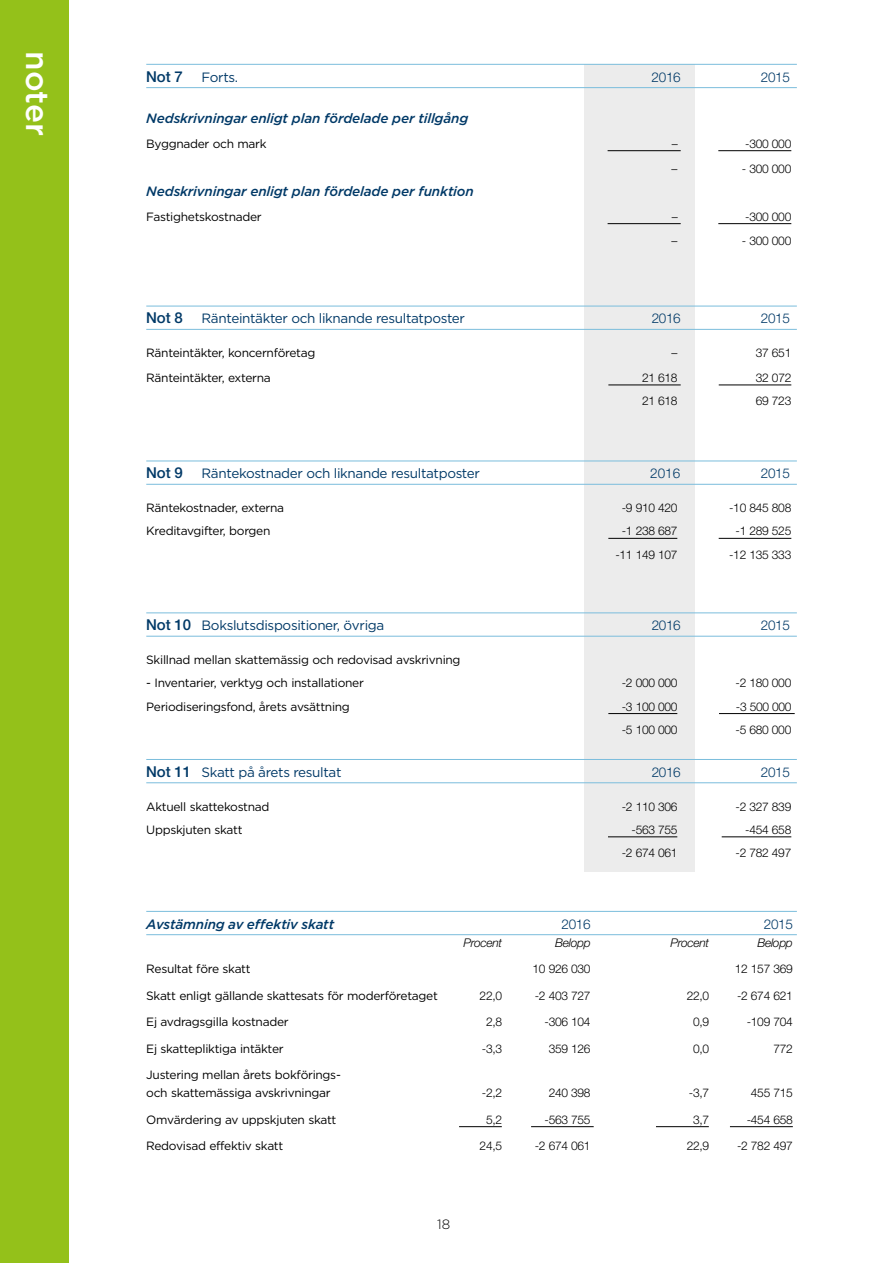
<style>
.page{position:relative;width:893px;height:1263px;background:#fff}
.page>*{position:absolute;margin:0;border:0;box-sizing:border-box;transform-origin:0 0}
.t1{font:500 31.5px "Gotham HTF";color:#fff}
.t2{font:13.5px "Gotham HTF";letter-spacing:-.025em;color:#003967}
.t3{font:italic 500 13.5px "Gotham HTF";letter-spacing:-.015em;color:#003967}
.t4{font:300 13.5px "Helvetica Neue";letter-spacing:-.025em;color:#003967}
.t5{font:300 13.5px "Gotham HTF";color:#000}
.t6{font:12px/18px "Gotham HTF";letter-spacing:-.025em;color:#000}
.t7{font:300 12px "Helvetica Neue";letter-spacing:-.025em;color:#000}
.t8{font:italic 300 12px "Helvetica Neue";letter-spacing:-.025em;color:#000}
.s1{font-family:"Helvetica Neue";font-weight:500;font-size:15px}
</style>
<div class="page">
<div style="left:0;top:0;width:68px;height:1263px;background:#94c11a"></div>
<div style="left:584px;top:64px;width:111px;height:808px;background:#ececec"></div>
<hr style="left:146px;top:64px;width:651px;height:1px;background:#7bbddc">
<hr style="left:146px;top:87px;width:651px;height:1px;background:#7bbddc">
<hr style="left:608px;top:150px;width:73px;height:1px;background:#000">
<hr style="left:718px;top:150px;width:73px;height:1px;background:#000">
<hr style="left:608px;top:223px;width:73px;height:1px;background:#000">
<hr style="left:718px;top:223px;width:73px;height:1px;background:#000">
<hr style="left:146px;top:306px;width:651px;height:1px;background:#7bbddc">
<hr style="left:146px;top:329px;width:651px;height:1px;background:#7bbddc">
<hr style="left:608px;top:385px;width:73px;height:1px;background:#000">
<hr style="left:719px;top:385px;width:72px;height:1px;background:#000">
<hr style="left:146px;top:461px;width:651px;height:1px;background:#7bbddc">
<hr style="left:146px;top:484px;width:651px;height:1px;background:#7bbddc">
<hr style="left:608px;top:538px;width:69px;height:1px;background:#000">
<hr style="left:719px;top:538px;width:72px;height:1px;background:#000">
<hr style="left:146px;top:613px;width:651px;height:1px;background:#7bbddc">
<hr style="left:146px;top:636px;width:651px;height:1px;background:#7bbddc">
<hr style="left:608px;top:713px;width:69px;height:1px;background:#000">
<hr style="left:719px;top:713px;width:76px;height:1px;background:#000">
<hr style="left:146px;top:759px;width:651px;height:1px;background:#7bbddc">
<hr style="left:146px;top:782px;width:651px;height:1px;background:#7bbddc">
<hr style="left:608px;top:836px;width:69px;height:1px;background:#000">
<hr style="left:722px;top:836px;width:69px;height:1px;background:#000">
<hr style="left:146px;top:911px;width:651px;height:1px;background:#7bbddc">
<hr style="left:146px;top:934px;width:651px;height:1px;background:#7bbddc">
<hr style="left:459px;top:1126px;width:43px;height:1px;background:#000">
<hr style="left:531px;top:1126px;width:63px;height:1px;background:#000">
<hr style="left:656px;top:1126px;width:53px;height:1px;background:#000">
<hr style="left:730px;top:1126px;width:63px;height:1px;background:#000">
<h1 class="t1" style="left:55px;top:51px;width:86px;rotate:90deg">noter</h1>
<p class="t2" style="left:146px;top:69px;width:93px"><span class="s1">Not 7</span> Forts.</p>
<p class="t4" style="left:652px;top:68px;width:31px">2016</p>
<p class="t4" style="left:761px;top:68px;width:31px">2015</p>
<p class="t3" style="left:146px;top:110px;width:324px">Nedskrivningar enligt plan fördelade per tillgång</p>
<p class="t6" style="left:146px;top:134px;width:122px">Byggnader och mark</p>
<p class="t7" style="left:672px;top:136px;width:7px">–</p>
<p class="t7" style="left:745px;top:136px;width:48px">-300 000</p>
<p class="t7" style="left:672px;top:161px;width:7px">–</p>
<p class="t7" style="left:742px;top:161px;width:51px">- 300 000</p>
<p class="t3" style="left:146px;top:183px;width:329px">Nedskrivningar enligt plan fördelade per funktion</p>
<p class="t6" style="left:146px;top:207px;width:117px">Fastighetskostnader</p>
<p class="t7" style="left:672px;top:209px;width:7px">–</p>
<p class="t7" style="left:745px;top:209px;width:48px">-300 000</p>
<p class="t7" style="left:672px;top:234px;width:7px">–</p>
<p class="t7" style="left:742px;top:234px;width:51px">- 300 000</p>
<p class="t2" style="left:146px;top:311px;width:320px"><span class="s1">Not 8</span> Ränteintäkter och liknande resultatposter</p>
<p class="t4" style="left:652px;top:310px;width:31px">2016</p>
<p class="t4" style="left:761px;top:310px;width:31px">2015</p>
<p class="t6" style="left:146px;top:344px;width:171px">Ränteintäkter, koncernföretag</p>
<p class="t7" style="left:672px;top:345px;width:7px">–</p>
<p class="t7" style="left:756px;top:345px;width:37px">37 651</p>
<p class="t6" style="left:146px;top:368px;width:126px">Ränteintäkter, externa</p>
<p class="t7" style="left:642px;top:370px;width:37px">21 618</p>
<p class="t7" style="left:756px;top:370px;width:37px">32 072</p>
<p class="t7" style="left:642px;top:394px;width:37px">21 618</p>
<p class="t7" style="left:756px;top:394px;width:37px">69 723</p>
<p class="t2" style="left:146px;top:466px;width:335px"><span class="s1">Not 9</span> Räntekostnader och liknande resultatposter</p>
<p class="t4" style="left:650px;top:465px;width:32px">2016</p>
<p class="t4" style="left:761px;top:465px;width:31px">2015</p>
<p class="t6" style="left:146px;top:499px;width:139px">Räntekostnader, externa</p>
<p class="t7" style="left:622px;top:500px;width:57px">-9 910 420</p>
<p class="t7" style="left:729px;top:500px;width:64px">-10 845 808</p>
<p class="t6" style="left:146px;top:522px;width:126px">Kreditavgifter, borgen</p>
<p class="t7" style="left:622px;top:524px;width:57px">-1 238 687</p>
<p class="t7" style="left:735px;top:524px;width:57px">-1 289 525</p>
<p class="t7" style="left:615px;top:547px;width:64px">-11 149 107</p>
<p class="t7" style="left:729px;top:547px;width:64px">-12 135 333</p>
<p class="t2" style="left:146px;top:618px;width:240px"><span class="s1">Not 10</span> Bokslutsdispositioner, övriga</p>
<p class="t4" style="left:652px;top:617px;width:31px">2016</p>
<p class="t4" style="left:761px;top:617px;width:31px">2015</p>
<p class="t6" style="left:146px;top:650px;width:316px">Skillnad mellan skattemässig och redovisad avskrivning</p>
<p class="t6" style="left:146px;top:674px;width:219px">- Inventarier, verktyg och installationer</p>
<p class="t7" style="left:622px;top:676px;width:57px">-2 000 000</p>
<p class="t7" style="left:735px;top:676px;width:57px">-2 180 000</p>
<p class="t6" style="left:146px;top:697px;width:205px">Periodiseringsfond, årets avsättning</p>
<p class="t7" style="left:622px;top:699px;width:57px">-3 100 000</p>
<p class="t7" style="left:736px;top:699px;width:57px">-3 500 000</p>
<p class="t7" style="left:622px;top:722px;width:57px">-5 100 000</p>
<p class="t7" style="left:735px;top:722px;width:57px">-5 680 000</p>
<p class="t2" style="left:146px;top:764px;width:197px"><span class="s1">Not 11</span> Skatt på årets resultat</p>
<p class="t4" style="left:652px;top:764px;width:31px">2016</p>
<p class="t4" style="left:761px;top:764px;width:31px">2015</p>
<p class="t6" style="left:146px;top:797px;width:125px">Aktuell skattekostnad</p>
<p class="t7" style="left:622px;top:799px;width:57px">-2 110 306</p>
<p class="t7" style="left:735px;top:799px;width:57px">-2 327 839</p>
<p class="t6" style="left:146px;top:820px;width:98px">Uppskjuten skatt</p>
<p class="t7" style="left:632px;top:822px;width:48px">-563 755</p>
<p class="t7" style="left:745px;top:822px;width:48px">-454 658</p>
<p class="t7" style="left:622px;top:845px;width:57px">-2 674 061</p>
<p class="t7" style="left:735px;top:845px;width:57px">-2 782 497</p>
<p class="t3" style="left:146px;top:916px;width:189px">Avstämning av effektiv skatt</p>
<p class="t4" style="left:562px;top:915px;width:31px">2016</p>
<p class="t4" style="left:764px;top:915px;width:31px">2015</p>
<p class="t8" style="left:463px;top:935px;width:40px">Procent</p>
<p class="t8" style="left:555px;top:935px;width:37px">Belopp</p>
<p class="t8" style="left:670px;top:935px;width:40px">Procent</p>
<p class="t8" style="left:757px;top:935px;width:37px">Belopp</p>
<p class="t6" style="left:146px;top:960px;width:106px">Resultat före skatt</p>
<p class="t7" style="left:533px;top:961px;width:60px">10 926 030</p>
<p class="t7" style="left:735px;top:961px;width:60px">12 157 369</p>
<p class="t6" style="left:146px;top:986px;width:293px">Skatt enligt gällande skattesats för moderföretaget</p>
<p class="t7" style="left:480px;top:988px;width:24px">22,0</p>
<p class="t7" style="left:535px;top:988px;width:57px">-2 403 727</p>
<p class="t7" style="left:687px;top:988px;width:24px">22,0</p>
<p class="t7" style="left:737px;top:988px;width:57px">-2 674 621</p>
<p class="t6" style="left:146px;top:1013px;width:144px">Ej avdragsgilla kostnader</p>
<p class="t7" style="left:486px;top:1014px;width:18px">2,8</p>
<p class="t7" style="left:545px;top:1014px;width:48px">-306 104</p>
<p class="t7" style="left:693px;top:1014px;width:18px">0,9</p>
<p class="t7" style="left:747px;top:1014px;width:48px">-109 704</p>
<p class="t6" style="left:146px;top:1039px;width:139px">Ej skattepliktiga intäkter</p>
<p class="t7" style="left:482px;top:1041px;width:22px">-3,3</p>
<p class="t7" style="left:549px;top:1041px;width:43px">359 126</p>
<p class="t7" style="left:693px;top:1041px;width:18px">0,0</p>
<p class="t7" style="left:773px;top:1041px;width:21px">772</p>
<p class="t6" style="left:146px;top:1066px;width:196px">Justering mellan årets bokförings&shy;och skattemässiga avskrivningar</p>
<p class="t7" style="left:482px;top:1085px;width:22px">-2,2</p>
<p class="t7" style="left:549px;top:1085px;width:43px">240 398</p>
<p class="t7" style="left:689px;top:1085px;width:22px">-3,7</p>
<p class="t7" style="left:751px;top:1085px;width:43px">455 715</p>
<p class="t6" style="left:146px;top:1110px;width:192px">Omvärdering av uppskjuten skatt</p>
<p class="t7" style="left:486px;top:1112px;width:18px">5,2</p>
<p class="t7" style="left:545px;top:1112px;width:48px">-563 755</p>
<p class="t7" style="left:693px;top:1112px;width:18px">3,7</p>
<p class="t7" style="left:747px;top:1112px;width:48px">-454 658</p>
<p class="t6" style="left:146px;top:1137px;width:139px">Redovisad effektiv skatt</p>
<p class="t7" style="left:480px;top:1138px;width:24px">24,5</p>
<p class="t7" style="left:535px;top:1138px;width:57px">-2 674 061</p>
<p class="t7" style="left:687px;top:1138px;width:24px">22,9</p>
<p class="t7" style="left:737px;top:1138px;width:57px">-2 782 497</p>
<p class="t5" style="left:437px;top:1217px;width:15px">18</p>
</div>
